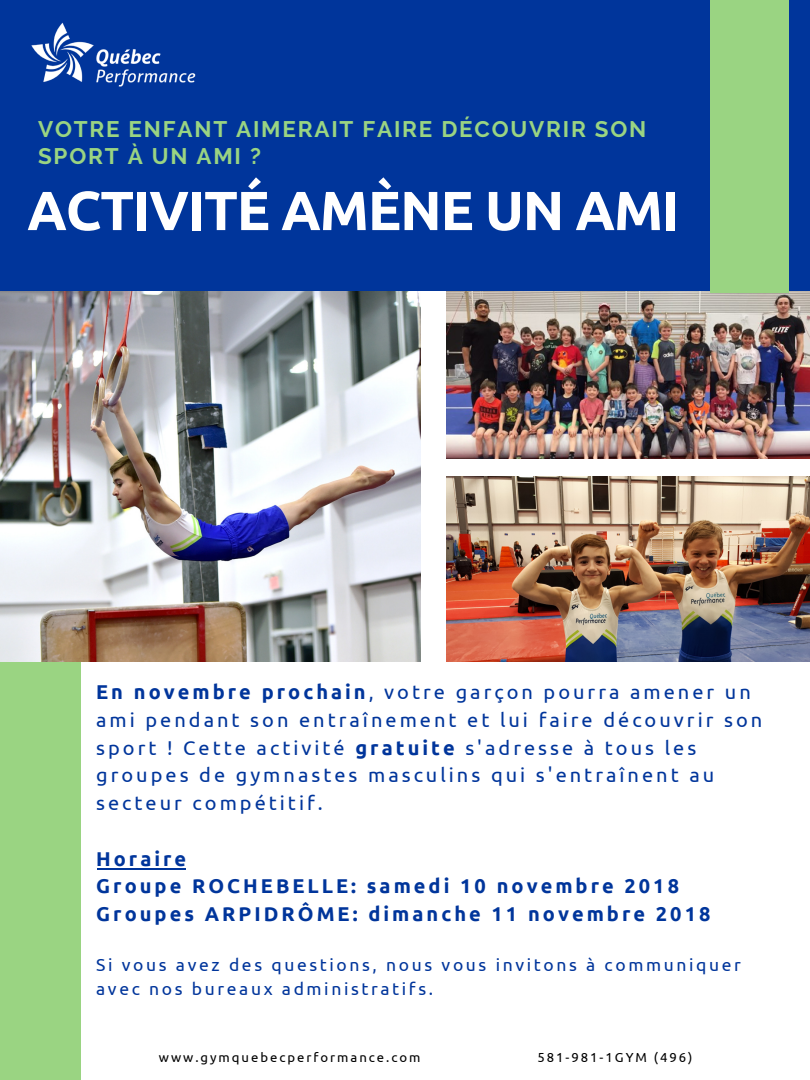
<style>
.page{position:relative;width:810px;height:1080px;background:#fff}
.page>*{position:absolute;margin:0;border:0;box-sizing:border-box;transform-origin:0 0}
.t1{font:700 55px "Ubuntu";letter-spacing:-.02em;color:#fff}
.t2{font:700 22.44px/27.4px "Raleway";letter-spacing:.08em;color:#9ad482}
.t3{font:20px/27.8px "Ubuntu";letter-spacing:.15em;color:#00359b}
.t4{font:700 20px/27.8px "Ubuntu";letter-spacing:.15em;color:#00359b}
.t5{font:17.5px/24.4px "Ubuntu";letter-spacing:.15em;color:#00359b}
.t6{font:13.12px "Ubuntu";letter-spacing:.15em;color:#000}
.s1{font-weight:700}
</style>
<div class="page">
<img style="left:446px;top:291px;width:364px;height:168px">
<div style="left:0;top:0;width:810px;height:291px;background:#00359b"></div>
<div style="left:710px;top:0;width:79px;height:292px;background:#9ad482"></div>
<div style="left:0;top:656px;width:81px;height:424px;background:#9ad482"></div>
<img style="left:0;top:291px;width:420px;height:370px">
<img style="left:446px;top:476px;width:364px;height:186px">
<img style="left:31px;top:22px;width:165px;height:65px">
<hr style="left:97px;top:868px;width:89px;height:1px;background:#00359b">
<p class="t2" style="left:38px;top:115px;width:610px">VOTRE ENFANT AIMERAIT FAIRE DÉCOUVRIR SON<br>SPORT À UN AMI ?</p>
<h1 class="t1" style="left:27px;top:179px;width:654px">ACTIVITÉ AMÈNE UN AMI</h1>
<p class="t3" style="left:96px;top:678px;width:668px"><span class="s1">En novembre prochain</span>, votre garçon pourra amener un ami pendant son entraînement et lui faire découvrir son sport ! Cette activité <span class="s1">gratuite</span> s'adresse à tous les groupes de gymnastes masculins qui s'entraînent au secteur compétitif.</p>
<p class="t4" style="left:96px;top:844px;width:616px">Horaire<br>Groupe ROCHEBELLE: samedi 10 novembre 2018<br>Groupes ARPIDRÔME: dimanche 11 novembre 2018</p>
<p class="t5" style="left:96px;top:952px;width:646px">Si vous avez des questions, nous vous invitons à communiquer avec nos bureaux administratifs.</p>
<p class="t6" style="left:159px;top:1049px;width:263px">www.gymquebecperformance.com</p>
<p class="t6" style="left:538px;top:1049px;width:156px">581-981-1GYM (496)</p>
</div>
